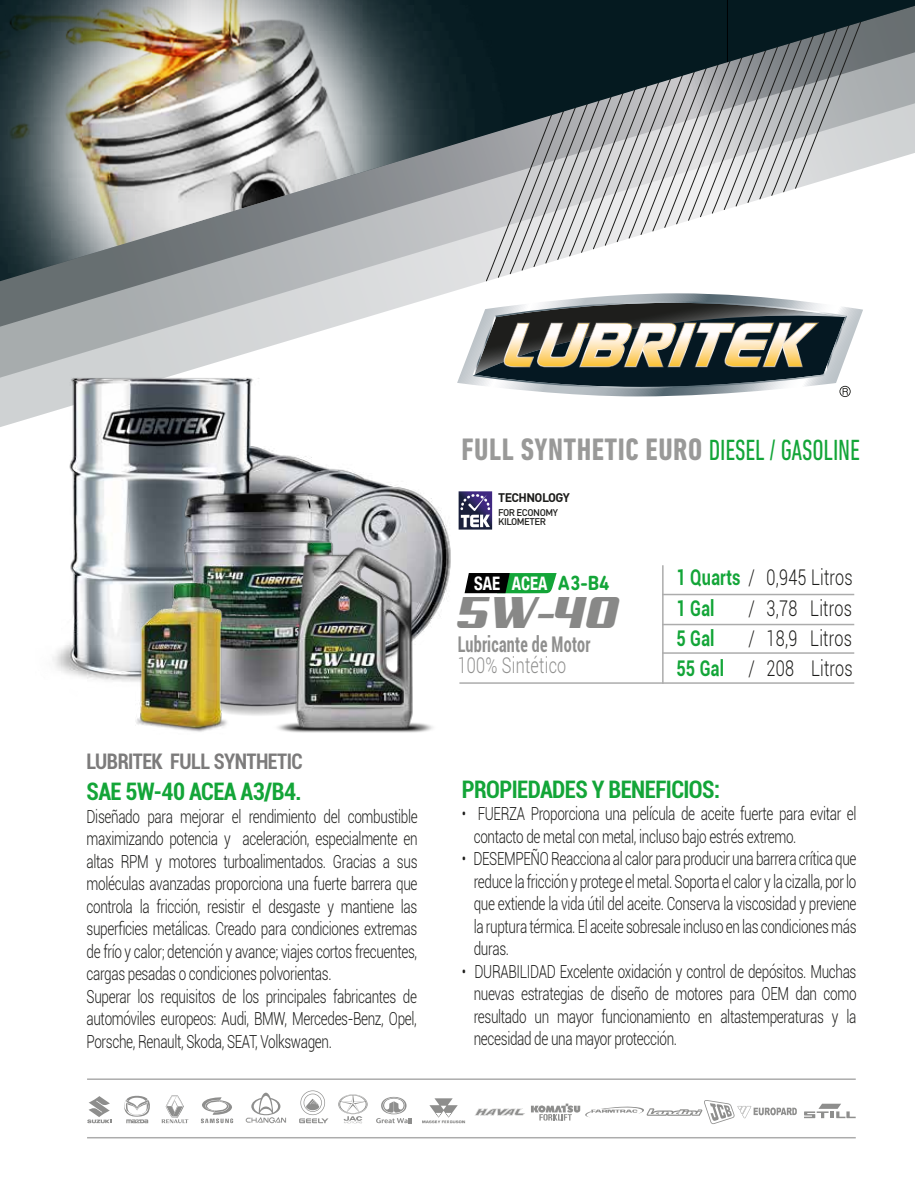
<style>
.page{position:relative;width:915px;height:1191px;background:#fff}
.page>*{position:absolute;margin:0;border:0;box-sizing:border-box;transform-origin:0 0}
.t1{font:45px "Aero";color:#888887}
.t2{font:700 condensed 31.65px "DIN Next LT Pro";letter-spacing:.015em;color:#999998}
.t3{font:700 condensed 24.15px "Roboto";letter-spacing:-.025em;color:#13a538;scale:.95 1}
.t4{font:300 21.6px/30.3px "Roboto";letter-spacing:.015em;color:#1d1d1b;scale:.75 1}
.t5{font:700 condensed 21.6px "Roboto";letter-spacing:.015em;color:#8f8f8e;scale:.75 1}
.t6{font:300 21.6px "Roboto";letter-spacing:.015em;color:#8f8f8e;scale:.75 1}
.t7{font:700 21.6px "Roboto";color:#13a538;scale:.75 1}
.t8{font:700 condensed 21.45px "Roboto";letter-spacing:-.025em;color:#7c7b7b;scale:.94 1}
.t9{font:700 condensed 18.6px "Helvetica Neue";color:#fff;scale:.9 1}
.t10{font:300 18px/22.5px "Roboto";letter-spacing:-.025em;color:#1d1d1b;scale:.75 1}
.t11{font:700 12.3px "DIN";letter-spacing:-.05em;color:#1d1d1b}
.t12{font:500 9.6px/9.6px "DIN";letter-spacing:-.05em;color:#1d1d1b}
.s1{font-weight:400;font-size:29.7px;color:#13a538}
.s2{font-family:"DIN Next Rounded LT Pro";font-stretch:normal;font-size:20.85px;color:#13a538}
.s3{font-weight:700;color:#13a538}
</style>
<div class="page">
<svg style="left:0;top:281px;width:863px;height:44px"></svg>
<svg style="left:727px;top:0;width:187px;height:209px;background:#979c9f"></svg>
<img style="left:0;top:0;width:727px;height:281px">
<svg style="left:523px;top:573px;width:33px;height:20px"></svg>
<hr style="left:662px;top:652px;width:192px;height:2px;background:#acacac">
<hr style="left:459px;top:682px;width:395px;height:2px;background:#acacac">
<hr style="left:662px;top:624px;width:192px;height:1px;background:#acacac">
<hr style="left:662px;top:594px;width:192px;height:1px;background:#acacac">
<hr style="left:662px;top:565px;width:1px;height:119px;background:#acacac">
<svg style="left:457px;top:293px;width:405px;height:104px"></svg>
<hr style="left:87px;top:1137px;width:768px;height:1px;background:#acacac">
<hr style="left:87px;top:1078px;width:768px;height:2px;background:#acacac">
<svg style="left:245px;top:1092px;width:41px;height:31px"></svg>
<svg style="left:87px;top:1096px;width:24px;height:27px"></svg>
<svg style="left:161px;top:1095px;width:27px;height:28px"></svg>
<svg style="left:422px;top:1098px;width:43px;height:25px"></svg>
<svg style="left:124px;top:1095px;width:26px;height:28px"></svg>
<svg style="left:338px;top:1094px;width:29px;height:29px"></svg>
<svg style="left:804px;top:1103px;width:51px;height:15px"></svg>
<svg style="left:376px;top:1096px;width:35px;height:27px"></svg>
<svg style="left:299px;top:1090px;width:29px;height:33px"></svg>
<svg style="left:201px;top:1097px;width:32px;height:26px"></svg>
<svg style="left:475px;top:1100px;width:321px;height:24px"></svg>
<img style="left:0;top:325px;width:523px;height:359px">
<img style="left:157px;top:487px;width:202px;height:229px">
<img style="left:109px;top:570px;width:147px;height:162px">
<img style="left:262px;top:530px;width:182px;height:203px">
<p class="t8" style="left:86px;top:746px;width:231px">LUBRITEK FULL SYNTHETIC</p>
<h3 class="t3" style="left:86px;top:774px;width:228px">SAE 5W-40 ACEA A3/B4.</h3>
<p class="t10" style="left:86px;top:804px;width:443px">Diseñado para mejorar el rendimiento del combustible maximizando potencia y aceleración, especialmente en altas RPM y motores turboalimentados. Gracias a sus moléculas avanzadas proporciona una fuerte barrera que controla la fricción, resistir el desgaste y mantiene las superficies metálicas. Creado para condiciones extremas de frío y calor; detención y avance; viajes cortos frecuentes, cargas pesadas o condiciones polvorientas.<br>Superar los requisitos de los principales fabricantes de automóviles europeos: Audi, BMW, Mercedes-Benz, Opel, Porsche, Renault, Skoda, SEAT, Volkswagen.</p>
<h2 class="t2" style="left:461px;top:431px;width:400px">FULL SYNTHETIC EURO <span class="s1">DIESEL / GASOLINE</span></h2>
<p class="t11" style="left:498px;top:489px;width:73px">TECHNOLOGY</p>
<p class="t12" style="left:498px;top:507px;width:61px">FOR ECONOMY<br>KILOMETER</p>
<p class="t9" style="left:474px;top:568px;width:152px">SAE ACEA <span class="s2">A3-B4</span></p>
<h1 class="t1" style="left:457px;top:587px;width:163px">5W-40</h1>
<p class="t5" style="left:457px;top:629px;width:178px">Lubricante de Motor</p>
<p class="t6" style="left:457px;top:650px;width:146px">100% Sintético</p>
<p class="t4" style="left:676px;top:562px;width:237px"><span class="s3">1 Quarts</span> / 0,945 Litros<br><span class="s3">1 Gal</span></p>
<p class="t4" style="left:748px;top:592px;width:139px">/ 3,78 Litros</p>
<p class="t7" style="left:676px;top:623px;width:52px">5 Gal</p>
<p class="t4" style="left:676px;top:622px;width:236px;text-align:right">/ 18,9 Litros<br><span class="s3">55 Gal</span> / 208 Litros</p>
<h3 class="t3" style="left:461px;top:772px;width:273px">PROPIEDADES Y BENEFICIOS:</h3>
<p class="t10" style="left:473px;top:802px;width:512px;text-indent:-12px">• FUERZA Proporciona una película de aceite fuerte para evitar el contacto de metal con metal, incluso bajo estrés extremo.</p>
<p class="t10" style="left:473px;top:847px;width:512px;text-align:justify;text-indent:-12px">• DESEMPEÑO Reacciona al calor para producir una barrera crítica que reduce la fricción y protege el metal. Soporta el calor y la cizalla, por lo que extiende la vida útil del aceite. Conserva la viscosidad y previene la ruptura térmica. El aceite sobresale incluso en las condiciones más duras.</p>
<p class="t10" style="left:473px;top:959px;width:511px;text-align:justify;text-indent:-12px">• DURABILIDAD Excelente oxidación y control de depósitos. Muchas nuevas estrategias de diseño de motores para OEM dan como resultado un mayor funcionamiento en altastemperaturas y la necesidad de una mayor protección.</p>
</div>
